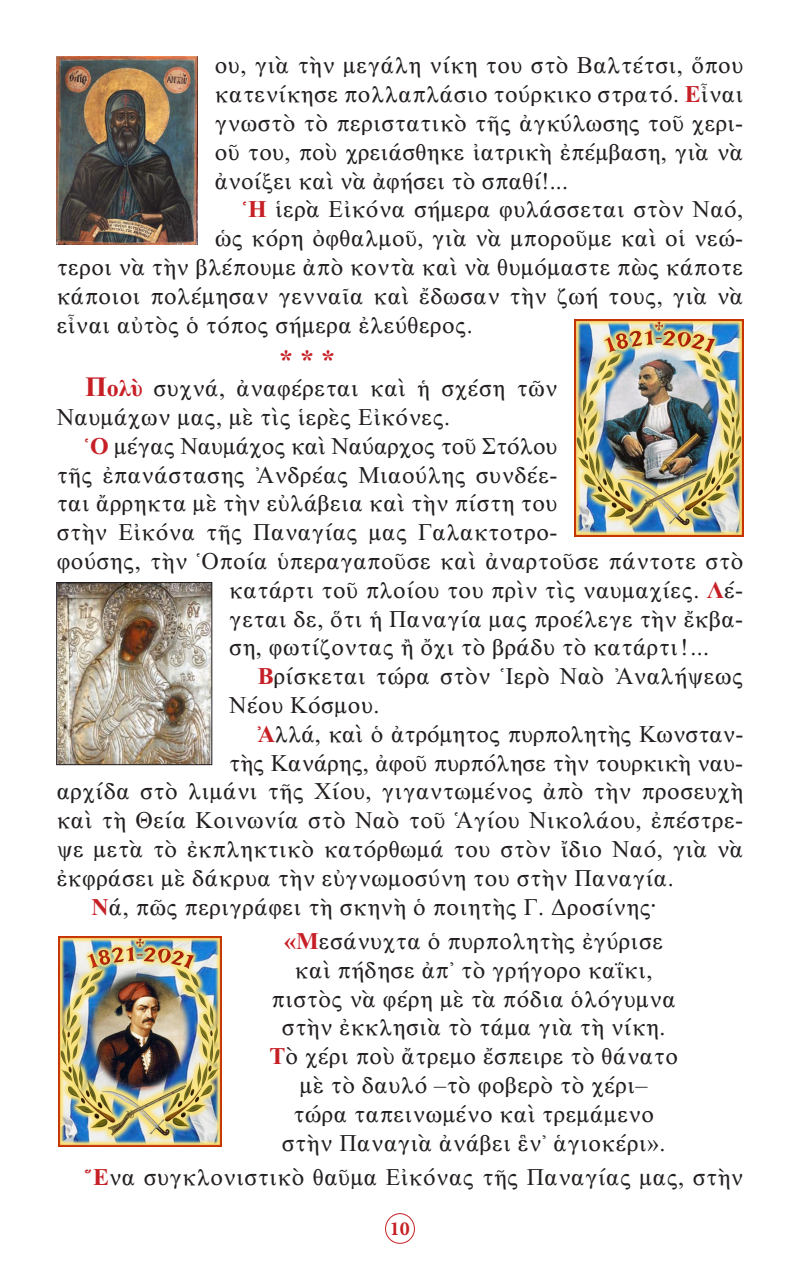
<style>
.page{position:relative;width:800px;height:1270px;background:#fff}
.page>*{position:absolute;margin:0;border:0;box-sizing:border-box;transform-origin:0 0}
.Asteriskoi{font:28px "CTOS New Times Bold Test 1";color:#c62026}
.t1{font:24px/28.8px "CTOS New Times Roman Test 1";letter-spacing:.02em;color:#231f20;text-align:justify}
.t2{font:24px "CTOS New Times Roman Test 1";color:#231f20}
.t3{font:700 20px "Minion Pro";color:#c62026}
.s1{font-family:"CTOS New Times Bold Test 1";color:#c62026}
.s2{font-family:"CTOS New Times Bold Test 1";font-size:28px;color:#c62026}
</style>
<div class="page">
<div style="left:385px;top:1213px;width:30px;height:31px;border:1px solid #c62026;border-radius:50%"></div>
<img style="left:57px;top:57px;width:141px;height:187px">
<img style="left:575px;top:319px;width:168px;height:217px">
<img style="left:58px;top:584px;width:152px;height:179px">
<div style="left:56px;top:582px;width:156px;height:183px;border:1px solid #231f20"></div>
<img style="left:58px;top:937px;width:163px;height:210px">
<p class="t1" style="left:215px;top:51px;width:530px">ου, γιὰ τὴν μεγάλη νίκη του στὸ Βαλτέτσι, ὅπου κατενίκησε πολλαπλάσιο τούρκικο στρατό. <span class="s1">Ε</span>ἶναι γνωστὸ τὸ περιστατικὸ τῆς ἀγκύλωσης τοῦ χερι&shy;οῦ του, ποὺ χρειάσθηκε ἰατρικὴ ἐπέμβαση, γιὰ νὰ ἀνοίξει καὶ νὰ ἀφήσει τὸ σπαθί!...</p>
<p class="t1" style="left:243px;top:195px;width:502px"><span class="s1">Ἡ</span> ἱερὰ Εἰκόνα σήμερα φυλάσσεται στὸν Ναό,</p>
<p class="t1" style="left:215px;top:224px;width:530px">ὡς κόρη ὀφθαλμοῦ, γιὰ νὰ μποροῦμε καὶ οἱ νεώ-</p>
<p class="t1" style="left:57px;top:253px;width:688px">τεροι νὰ τὴν βλέπουμε ἀπὸ κοντὰ καὶ νὰ θυμόμαστε πὼς κάποτε</p>
<p class="t1" style="left:57px;top:281px;width:688px">κάποιοι πολέμησαν γενναῖα καὶ ἔδωσαν τὴν ζωή τους, γιὰ νὰ</p>
<p class="t1" style="left:57px;top:310px;width:418px">εἶναι αὐτὸς ὁ τόπος σήμερα ἐλεύθερος.</p>
<p class="Asteriskoi" style="left:279px;top:344px;width:57px">* * *</p>
<p class="t1" style="left:57px;top:374px;width:502px;text-indent:28px"><span class="s2">Π</span><span class="s1">ολὺ</span> συχνά, ἀναφέρεται καὶ ἡ σχέση τῶν<br>Ναυμάχων μας, μὲ τὶς ἱερὲς Εἰκόνες.</p>
<p class="t2" style="left:85px;top:433px;width:474px"><span class="s1">Ὁ</span> μέγας Ναυμάχος καὶ Ναύαρχος τοῦ Στόλου</p>
<p class="t1" style="left:57px;top:460px;width:502px">τῆς ἐπανάστασης Ἀνδρέας Μιαούλης συνδέε-</p>
<p class="t1" style="left:57px;top:489px;width:502px">ται ἄρρηκτα μὲ τὴν εὐλάβεια καὶ τὴν πίστη του</p>
<p class="t1" style="left:57px;top:518px;width:502px">στὴν Εἰκόνα τῆς Παναγίας μας Γαλακτοτρο-</p>
<p class="t1" style="left:57px;top:547px;width:688px">φούσης, τὴν Ὁποία ὑπεραγαποῦσε καὶ ἀναρτοῦσε πάντοτε στὸ</p>
<p class="t1" style="left:229px;top:575px;width:515px">κατάρτι τοῦ πλοίου του πρὶν τὶς ναυμαχίες. <span class="s1">Λ</span>έ-</p>
<p class="t1" style="left:229px;top:604px;width:515px">γεται δε, ὅτι ἡ Παναγία μας προέλεγε τὴν ἔκβα-</p>
<p class="t1" style="left:229px;top:633px;width:481px">ση, φωτίζοντας ἢ ὄχι τὸ βράδυ τὸ κατάρτι!...</p>
<p class="t1" style="left:229px;top:662px;width:515px;text-indent:28px"><span class="s1">Β</span>ρίσκεται τώρα στὸν Ἱερὸ Ναὸ Ἀναλήψεως<br>Νέου Κόσμου.</p>
<p class="t2" style="left:258px;top:721px;width:487px"><span class="s1">Ἀ</span>λλά, καὶ ὁ ἀτρόμητος πυρπολητὴς Κωνσταν-</p>
<p class="t2" style="left:229px;top:749px;width:515px">τὴς Κανάρης, ἀφοῦ πυρπόλησε τὴν τουρκικὴ ναυ-</p>
<p class="t1" style="left:57px;top:777px;width:688px">αρχίδα στὸ λιμάνι τῆς Χίου, γιγαντωμένος ἀπὸ τὴν προσευχὴ καὶ τὴ Θεία Κοινωνία στὸ Ναὸ τοῦ Ἁγίου Νικολάου, ἐπέστρε&shy;ψε μετὰ τὸ ἐκπληκτικὸ κατόρθωμά του στὸν ἴδιο Ναό, γιὰ νὰ ἐκφράσει μὲ δάκρυα τὴν εὐγνωμοσύνη του στὴν Παναγία.</p>
<p class="t1" style="left:92px;top:892px;width:566px"><span class="s1">Ν</span>ά, πῶς περιγράφει τὴ σκηνὴ ὁ ποιητὴς Γ. Δροσίνης·</p>
<p class="t1" style="left:284px;top:927px;width:380px"><span class="s1">«Μ</span>εσάνυχτα ὁ πυρπολητὴς ἐγύρισε</p>
<p class="t1" style="left:295px;top:955px;width:359px">καὶ πήδησε ἀπ᾿ τὸ γρήγορο καΐκι,</p>
<p class="t1" style="left:272px;top:984px;width:406px">πιστὸς νὰ φέρη μὲ τὰ πόδια ὁλόγυμνα</p>
<p class="t1" style="left:282px;top:1013px;width:385px">στὴν ἐκκλησιὰ τὸ τάμα γιὰ τὴ νίκη.</p>
<p class="t1" style="left:269px;top:1042px;width:410px"><span class="s1">Τ</span>ὸ χέρι ποὺ ἄτρεμο ἔσπειρε τὸ θάνατο</p>
<p class="t1" style="left:300px;top:1071px;width:349px">μὲ τὸ δαυλό –τὸ φοβερὸ τὸ χέρι–</p>
<p class="t1" style="left:293px;top:1099px;width:362px">τώρα ταπεινωμένο καὶ τρεμάμενο</p>
<p class="t1" style="left:282px;top:1128px;width:385px">στὴν Παναγιὰ ἀνάβει ἓν᾿ ἁγιοκέρι».</p>
<p class="t1" style="left:85px;top:1163px;width:660px"><span class="s1">Ἕ</span>να συγκλονιστικὸ θαῦμα Εἰκόνας τῆς Παναγίας μας, στὴν</p>
<p class="t3" style="left:390px;top:1215px;width:21px">10</p>
</div>
